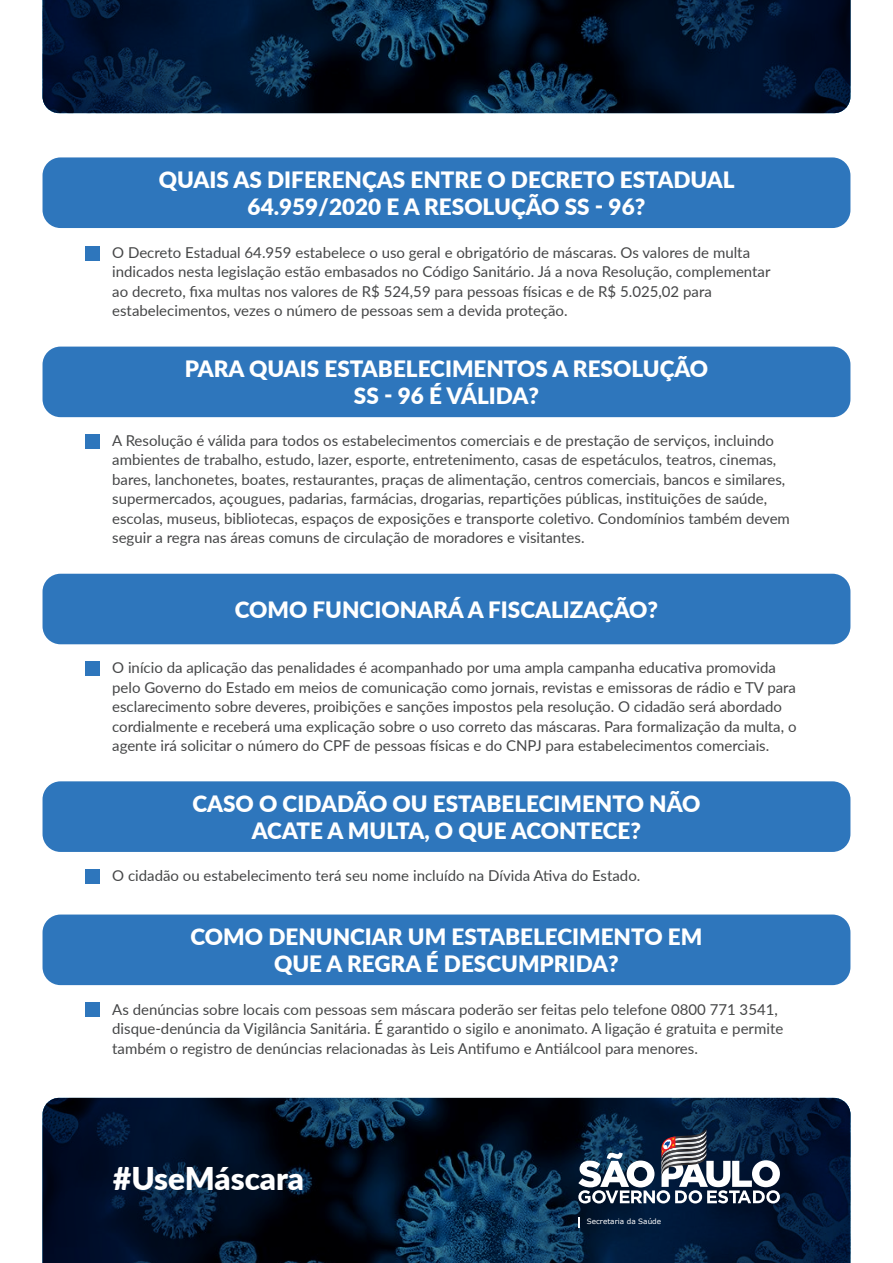
<style>
.page{position:relative;width:893px;height:1263px;background:#fff}
.page>*{position:absolute;margin:0;border:0;box-sizing:border-box;transform-origin:0 0}
.t1{font:900 31.35px "Lato";color:#fff}
.t2{font:900 22.5px/27px "Lato";color:#fff;text-align:center}
.t3{font:15px/19.5px "Lato";color:#454647}
.t4{font:7.35px "Verdana";color:#fff}
</style>
<div class="page">
<div style="left:43px;top:157px;width:807px;height:71px;background:#2e76bc;border-radius:18px"></div>
<div style="left:85px;top:246px;width:15px;height:15px;background:#2e76bc"></div>
<svg style="left:43px;top:1098px;width:807px;height:165px;background:#041830"></svg>
<svg style="left:43px;top:0;width:807px;height:113px;background:#03172f"></svg>
<svg style="left:578px;top:1128px;width:202px;height:75px"></svg>
<div style="left:85px;top:434px;width:15px;height:15px;background:#2e76bc"></div>
<div style="left:43px;top:347px;width:807px;height:70px;background:#2e76bc;border-radius:18px"></div>
<div style="left:85px;top:661px;width:15px;height:15px;background:#2e76bc"></div>
<div style="left:43px;top:574px;width:807px;height:70px;background:#2e76bc;border-radius:18px"></div>
<div style="left:85px;top:869px;width:15px;height:15px;background:#2e76bc"></div>
<div style="left:43px;top:781px;width:807px;height:71px;background:#2e76bc;border-radius:18px"></div>
<div style="left:85px;top:1002px;width:15px;height:15px;background:#2e76bc"></div>
<div style="left:43px;top:914px;width:807px;height:71px;background:#2e76bc;border-radius:18px"></div>
<h2 class="t2" style="left:159px;top:166px;width:577px">QUAIS AS DIFERENÇAS ENTRE O DECRETO ESTADUAL<br>64.959/2020 E A RESOLUÇÃO SS - 96?</h2>
<p class="t3" style="left:112px;top:242px;width:660px">O Decreto Estadual 64.959 estabelece o uso geral e obrigatório de máscaras. Os valores de multa indicados nesta legislação estão embasados no Código Sanitário. Já a nova Resolução, complementar ao decreto, fixa multas nos valores de R$ 524,59 para pessoas físicas e de R$ 5.025,02 para estabelecimentos, vezes o número de pessoas sem a devida proteção.</p>
<h2 class="t2" style="left:185px;top:355px;width:525px">PARA QUAIS ESTABELECIMENTOS A RESOLUÇÃO<br>SS - 96 É VÁLIDA?</h2>
<p class="t3" style="left:112px;top:430px;width:679px">A Resolução é válida para todos os estabelecimentos comerciais e de prestação de serviços, incluindo ambientes de trabalho, estudo, lazer, esporte, entretenimento, casas de espetáculos, teatros, cinemas, bares, lanchonetes, boates, restaurantes, praças de alimentação, centros comerciais, bancos e similares, supermercados, açougues, padarias, farmácias, drogarias, repartições públicas, instituições de saúde, escolas, museus, bibliotecas, espaços de exposições e transporte coletivo. Condomínios também devem seguir a regra nas áreas comuns de circulação de moradores e visitantes.</p>
<h2 class="t2" style="left:235px;top:595px;width:425px">COMO FUNCIONARÁ A FISCALIZAÇÃO?</h2>
<p class="t3" style="left:112px;top:657px;width:686px">O início da aplicação das penalidades é acompanhado por uma ampla campanha educativa promovida pelo Governo do Estado em meios de comunicação como jornais, revistas e emissoras de rádio e TV para esclarecimento sobre deveres, proibições e sanções impostos pela resolução. O cidadão será abordado cordialmente e receberá uma explicação sobre o uso correto das máscaras. Para formalização da multa, o agente irá solicitar o número do CPF de pessoas físicas e do CNPJ para estabelecimentos comerciais.</p>
<h2 class="t2" style="left:192px;top:789px;width:510px">CASO O CIDADÃO OU ESTABELECIMENTO NÃO<br>ACATE A MULTA, O QUE ACONTECE?</h2>
<p class="t3" style="left:112px;top:865px;width:530px">O cidadão ou estabelecimento terá seu nome incluído na Dívida Ativa do Estado.</p>
<h2 class="t2" style="left:191px;top:923px;width:513px">COMO DENUNCIAR UM ESTABELECIMENTO EM<br>QUE A REGRA É DESCUMPRIDA?</h2>
<p class="t3" style="left:112px;top:999px;width:673px">As denúncias sobre locais com pessoas sem máscara poderão ser feitas pelo telefone 0800 771 3541, disque-denúncia da Vigilância Sanitária. É garantido o sigilo e anonimato. A ligação é gratuita e permite também o registro de denúncias relacionadas às Leis Antifumo e Antiálcool para menores.</p>
<h1 class="t1" style="left:113px;top:1155px;width:193px">#UseMáscara</h1>
<p class="t4" style="left:587px;top:1217px;width:76px">Secretaria da Saúde</p>
</div>
